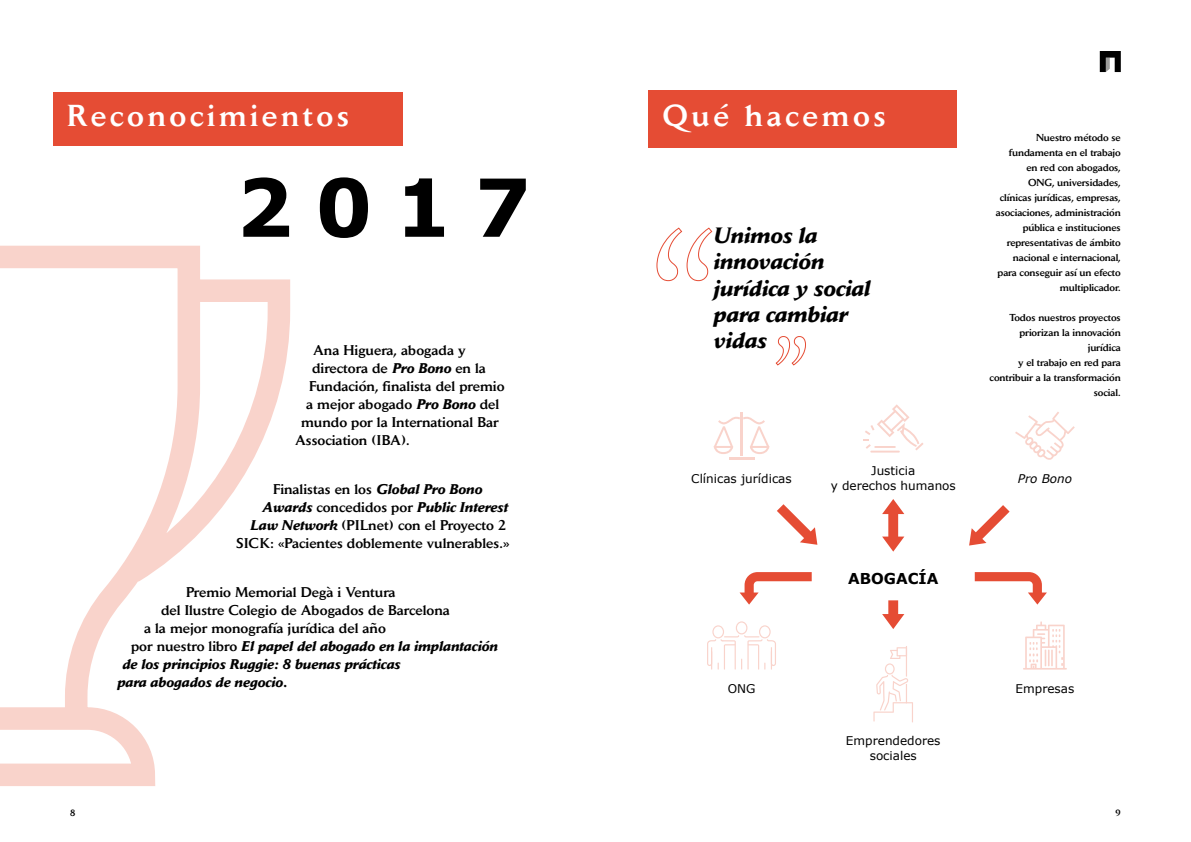
<style>
.page{position:relative;width:1191px;height:842px;background:#fff}
.page>*{position:absolute;margin:0;border:0;box-sizing:border-box;transform-origin:0 0}
.t1{font:700 80px "Verdana";color:#000}
.t2{font:500 30px "Daily News BQ";letter-spacing:.12em;color:#fff}
.t3{font:italic 700 22px/26.4px "Daily News BQ";color:#000}
.t4{font:700 15px "Verdana";color:#000}
.t5{font:500 14px "Daily News BQ";color:#000}
.t6{font:italic 700 14px "Daily News BQ";color:#000}
.t7{font:12px/14.4px "Verdana";color:#000;text-align:center}
.t8{font:italic 12px "Verdana";color:#000}
.t9{font:500 10px/15px "Daily News BQ";letter-spacing:-.01em;color:#000;text-align:right}
.t10{font:500 9px "Daily News BQ";color:#000}
.s1{font-weight:700;font-style:italic}
.s2{font-weight:500;font-style:normal}
</style>
<div class="page">
<svg style="left:1099px;top:51px;width:21px;height:21px"></svg>
<div style="left:53px;top:92px;width:349px;height:54px;background:#e54c34"></div>
<svg style="left:0;top:245px;width:290px;height:541px"></svg>
<div style="left:648px;top:90px;width:308px;height:58px;background:#e54c34"></div>
<hr style="left:729px;top:458px;width:25px;height:2px;background:#f9d3cb">
<hr style="left:740px;top:412px;width:2px;height:43px;background:#f9d3cb">
<svg style="left:713px;top:416px;width:56px;height:38px"></svg>
<hr style="left:870px;top:451px;width:29px;height:2px;background:#f9d3cb">
<svg style="left:863px;top:404px;width:60px;height:46px"></svg>
<svg style="left:1015px;top:412px;width:59px;height:48px"></svg>
<svg style="left:777px;top:504px;width:40px;height:41px"></svg>
<svg style="left:882px;top:499px;width:22px;height:53px"></svg>
<svg style="left:969px;top:505px;width:40px;height:40px"></svg>
<svg style="left:739px;top:572px;width:72px;height:33px"></svg>
<svg style="left:707px;top:621px;width:69px;height:49px"></svg>
<svg style="left:882px;top:600px;width:22px;height:29px"></svg>
<hr style="left:906px;top:646px;width:1px;height:31px;background:#f9d3cb">
<svg style="left:873px;top:647px;width:40px;height:75px"></svg>
<svg style="left:974px;top:572px;width:73px;height:33px"></svg>
<svg style="left:1023px;top:621px;width:43px;height:49px"></svg>
<svg style="left:775px;top:336px;width:31px;height:30px"></svg>
<svg style="left:656px;top:227px;width:57px;height:55px"></svg>
<h2 class="t2" style="left:67px;top:97px;width:284px">Reconocimientos</h2>
<h1 class="t1" style="left:236px;top:156px;width:296px">2017</h1>
<h3 class="t5" style="left:313px;top:341px;width:154px">Ana Higuera, abogada y</h3>
<h3 class="t5" style="left:312px;top:359px;width:175px">directora de <span class="s1">Pro Bono</span> en la</h3>
<h3 class="t5" style="left:309px;top:377px;width:197px">Fundación, finalista del premio</h3>
<h3 class="t5" style="left:306px;top:395px;width:195px">a mejor abogado <span class="s1">Pro Bono</span> del</h3>
<h3 class="t5" style="left:301px;top:413px;width:199px">mundo por la International Bar</h3>
<h3 class="t5" style="left:295px;top:431px;width:116px">Association (IBA).</h3>
<h3 class="t5" style="left:273px;top:480px;width:211px">Finalistas en los <span class="s1">Global Pro Bono</span></h3>
<h3 class="t6" style="left:262px;top:498px;width:247px">Awards <span class="s2">concedidos por</span> Public Interest</h3>
<h3 class="t5" style="left:250px;top:516px;width:258px"><span class="s1">Law Network</span> (PILnet) con el Proyecto 2</h3>
<h3 class="t5" style="left:236px;top:534px;width:275px">SICK: «Pacientes doblemente vulnerables.»</h3>
<h3 class="t5" style="left:186px;top:584px;width:211px">Premio Memorial Degà i Ventura</h3>
<h3 class="t5" style="left:161px;top:602px;width:290px">del Ilustre Colegio de Abogados de Barcelona</h3>
<h3 class="t5" style="left:144px;top:620px;width:243px">a la mejor monografía jurídica del año</h3>
<h3 class="t6" style="left:131px;top:638px;width:368px"><span class="s2">por nuestro libro</span> El papel del abogado en la implantación</h3>
<h3 class="t6" style="left:122px;top:656px;width:280px">de los principios Ruggie: 8 buenas prácticas</h3>
<h3 class="t6" style="left:117px;top:674px;width:172px">para abogados de negocio.</h3>
<h2 class="t2" style="left:662px;top:97px;width:225px">Qué hacemos</h2>
<h3 class="t3" style="left:713px;top:222px;width:158px">Unimos la innovación jurídica y social para cambiar vidas</h3>
<p class="t9" style="left:995px;top:130px;width:126px">Nuestro método se fundamenta en el trabajo en red con abogados,<br>ONG, universidades, clínicas jurídicas, empresas, asociaciones, administración pública e instituciones representativas de ámbito nacional e internacional, para conseguir así un efecto multiplicador.</p>
<p class="t9" style="left:989px;top:310px;width:133px">Todos nuestros proyectos priorizan la innovación jurídica<br>y el trabajo en red para contribuir a la transformación social.</p>
<p class="t7" style="left:691px;top:471px;width:102px">Clínicas jurídicas</p>
<p class="t7" style="left:830px;top:464px;width:127px">Justicia<br>y derechos humanos</p>
<p class="t8" style="left:1017px;top:471px;width:56px">Pro Bono</p>
<p class="t7" style="left:727px;top:681px;width:29px">ONG</p>
<h3 class="t4" style="left:848px;top:568px;width:92px">ABOGACÍA</h3>
<p class="t7" style="left:846px;top:734px;width:96px">Emprendedores sociales</p>
<p class="t7" style="left:1015px;top:681px;width:60px">Empresas</p>
<p class="t10" style="left:70px;top:807px;width:7px">8</p>
<p class="t10" style="left:1115px;top:807px;width:7px">9</p>
</div>
